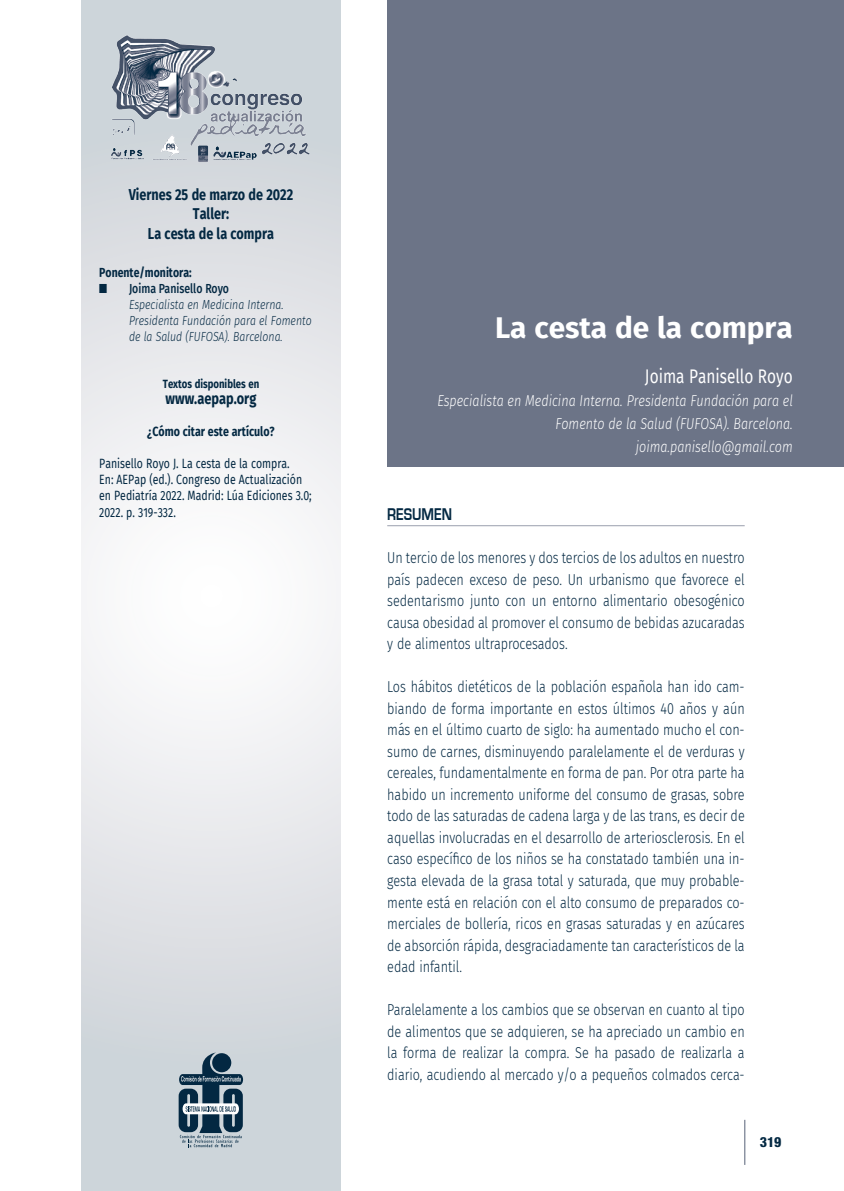
<style>
.page{position:relative;width:844px;height:1191px;background:#fff}
.page>*{position:absolute;margin:0;border:0;box-sizing:border-box;transform-origin:0 0}
.TITULO_MANCHETA{font:700 29.75px "Fira Sans";color:#fff}
.AUTORES_TITULO{font:19.25px "Fira Sans";color:#fff;scale:.8 1}
.TITULO_RANGO_1{font:700 17.5px "Eurostile";color:#032842;scale:.8 1}
.t1{font:700 15.92px "Fira Sans";color:#032842;scale:.8 1}
.TEXTO_NORMAL{font:300 15.75px/21.5px "Fira Sans";color:#032842;text-align:justify;scale:.8 1}
.CARGO_AUTORES_TITULO{font:italic 300 15.75px/22.8px "Fira Sans";color:#fff;text-align:right;scale:.8 1}
.FECHA_Y_TITULO_CURSO{font:700 15.75px/19.2px "Fira Sans";color:#032842;text-align:center;scale:.8 1}
.t2{font:800 condensed 14px "Helvetica Neue LT Std";color:#032842}
.t3{font:700 13.3px "Fira Sans";color:#032842;scale:.8 1}
.CARGO_PONENTES_FRANJ{font:13.12px/16.1px "Fira Sans";color:#032842;scale:.8 1}
.CARGO_PONENTES_FRANJ-2{font:italic 300 13.12px/16.1px "Fira Sans";color:#032842;scale:.8 1}
.NOMBRE_PONENTES_MONI{font:500 13.12px "Fira Sans";color:#032842;scale:.8 1}
.PONENTES_MONITORES_F{font:700 13.12px "Fira Sans";color:#032842;scale:.8 1}
.t4{font:700 12.08px "Fira Sans";color:#032842;scale:.8 1}
</style>
<div class="page">
<svg style="left:82px;top:0;width:258px;height:1191px"></svg>
<svg style="left:178px;top:1052px;width:65px;height:95px;background:#6c8291"></svg>
<hr style="left:387px;top:525px;width:357px;height:1px;background:#9b9fad">
<hr style="left:744px;top:1119px;width:1px;height:45px;background:#576277">
<div style="left:387px;top:0;width:456px;height:466px;background:#6c7487"></div>
<img style="left:99px;top:35px;width:222px;height:134px">
<p class="FECHA_Y_TITULO_CURSO" style="left:129px;top:184px;width:207px">Viernes 25 de marzo de 2022<br>Taller:<br>La cesta de la compra</p>
<p class="PONENTES_MONITORES_F" style="left:99px;top:261px;width:117px">Ponente/monitora:</p>
<p class="NOMBRE_PONENTES_MONI" style="left:99px;top:278px;width:164px">■ Joima Panisello Royo</p>
<p class="CARGO_PONENTES_FRANJ-2" style="left:129px;top:296px;width:230px">Especialista en Medicina Interna.<br>Presidenta Fundación para el Fomento de la Salud (FUFOSA). Barcelona.</p>
<p class="t4" style="left:163px;top:374px;width:122px">Textos disponibles en</p>
<p class="t1" style="left:165px;top:385px;width:115px">www.aepap.org</p>
<p class="t3" style="left:147px;top:420px;width:161px">¿Cómo citar este artículo?</p>
<p class="CARGO_PONENTES_FRANJ" style="left:99px;top:455px;width:267px">Panisello Royo J. La cesta de la compra.<br>En: AEPap (ed.). Congreso de Actualización en Pediatría 2022. Madrid: Lúa Ediciones 3.0; 2022. p. 319-332.</p>
<p class="TITULO_MANCHETA" style="left:495px;top:303px;width:299px">La cesta de la compra</p>
<p class="AUTORES_TITULO" style="left:644px;top:362px;width:186px">Joima Panisello Royo</p>
<p class="CARGO_AUTORES_TITULO" style="left:437px;top:389px;width:446px">Especialista en Medicina Interna. Presidenta Fundación para el<br>Fomento de la Salud (FUFOSA). Barcelona. joima.panisello@gmail.com</p>
<p class="TITULO_RANGO_1" style="left:387px;top:505px;width:82px">RESUMEN</p>
<p class="TEXTO_NORMAL" style="left:387px;top:547px;width:448px">Un tercio de los menores y dos tercios de los adultos en nuestro país padecen exceso de peso. Un urbanismo que favorece el sedentarismo junto con un entorno alimentario obesogénico causa obesidad al promover el consumo de bebidas azucaradas y de alimentos ultraprocesados.</p>
<p class="TEXTO_NORMAL" style="left:387px;top:676px;width:448px">Los hábitos dietéticos de la población española han ido cam&shy;biando de forma importante en estos últimos 40 años y aún más en el último cuarto de siglo: ha aumentado mucho el con&shy;sumo de carnes, disminuyendo paralelamente el de verduras y cereales, fundamentalmente en forma de pan. Por otra parte ha habido un incremento uniforme del consumo de grasas, sobre todo de las saturadas de cadena larga y de las trans, es decir de aquellas involucradas en el desarrollo de arteriosclerosis. En el caso específico de los niños se ha constatado también una in&shy;gesta elevada de la grasa total y saturada, que muy probable&shy;mente está en relación con el alto consumo de preparados co&shy;merciales de bollería, ricos en grasas saturadas y en azúcares de absorción rápida, desgraciadamente tan característicos de la edad infantil.</p>
<p class="TEXTO_NORMAL" style="left:387px;top:998px;width:448px">Paralelamente a los cambios que se observan en cuanto al tipo de alimentos que se adquieren, se ha apreciado un cambio en la forma de realizar la compra. Se ha pasado de realizarla a diario, acudiendo al mercado y/o a pequeños colmados cerca-</p>
<p class="t2" style="left:759px;top:1133px;width:23px">319</p>
</div>
